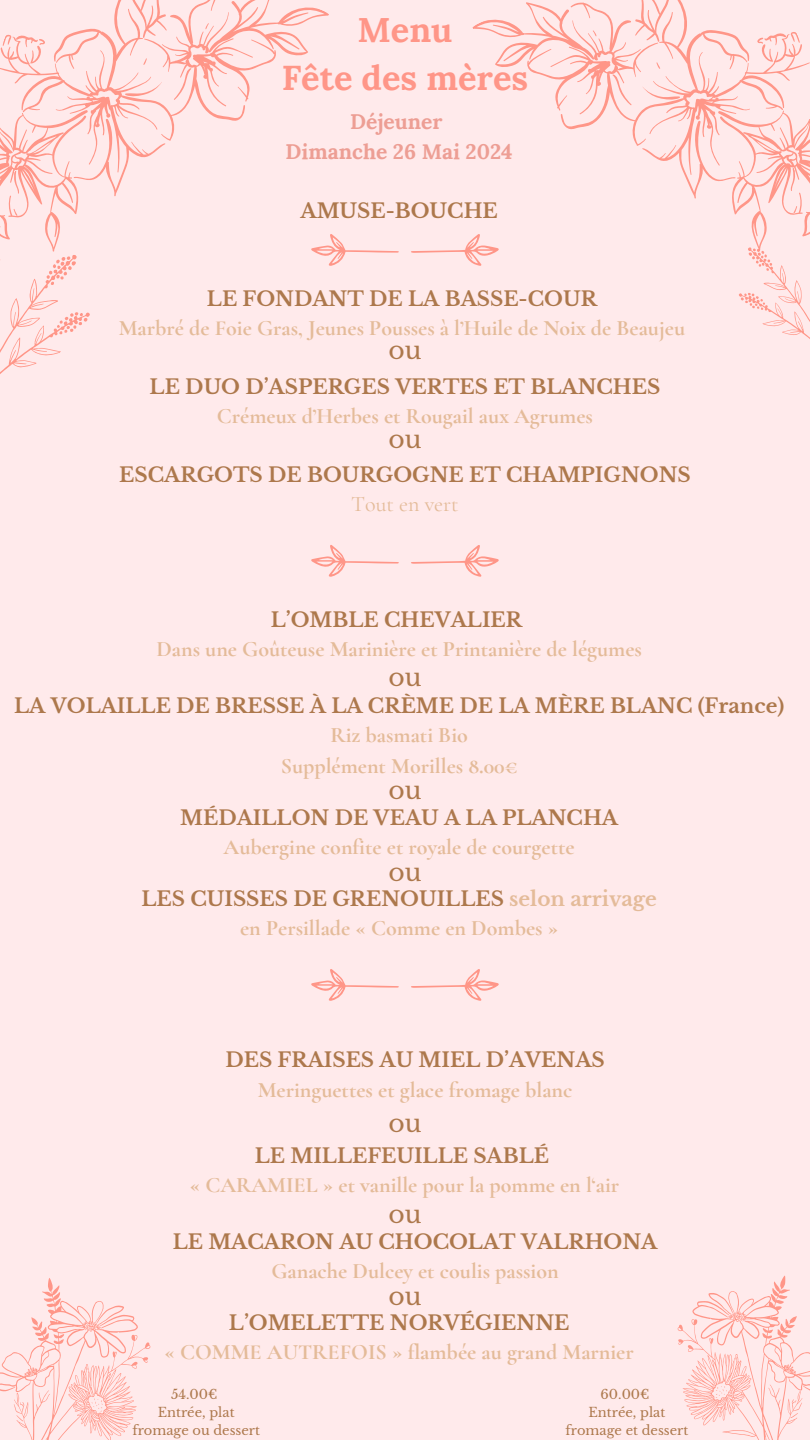
<style>
.page{position:relative;width:810px;height:1440px;background:#ffeaeb}
.page>*{position:absolute;margin:0;border:0;box-sizing:border-box;transform-origin:0 0}
.t1{font:700 34.4px/48px "Lora";color:#ff9688;text-align:center}
.t2{font:25px "Libre Baskerville";color:#ad784c}
.t3{font:700 22px/30.8px "Cormorant Garamond";color:#e4bb99;text-align:center}
.t4{font:22px "Cormorant Garamond";color:#e4bb99}
.t5{font:700 21px/29.2px "Lora";color:#ed9e94;text-align:center}
.t6{font:700 20px "Libre Baskerville";color:#ad784c}
.t7{font:13px "Libre Baskerville";color:#ad784c}
.s1{color:#e4bb99}
</style>
<div class="page">
<svg style="left:0;top:0;width:329px;height:245px"></svg>
<svg style="left:472px;top:0;width:338px;height:240px"></svg>
<svg style="left:0;top:245px;width:90px;height:129px"></svg>
<svg style="left:739px;top:240px;width:71px;height:99px"></svg>
<svg style="left:0;top:1278px;width:151px;height:162px"></svg>
<svg style="left:677px;top:1275px;width:133px;height:165px"></svg>
<svg style="left:411px;top:969px;width:88px;height:32px"></svg>
<svg style="left:311px;top:969px;width:88px;height:32px"></svg>
<svg style="left:411px;top:545px;width:88px;height:32px"></svg>
<svg style="left:311px;top:545px;width:88px;height:32px"></svg>
<svg style="left:411px;top:234px;width:88px;height:32px"></svg>
<svg style="left:311px;top:234px;width:88px;height:32px"></svg>
<p class="t1" style="left:282px;top:5px;width:248px">Menu<br>Fête des mères</p>
<h4 class="t5" style="left:286px;top:107px;width:229px">Déjeuner<br>Dimanche 26 Mai 2024</h4>
<p class="t6" style="left:301px;top:199px;width:199px">AMUSE-BOUCHE</p>
<p class="t6" style="left:207px;top:286px;width:392px">LE FONDANT DE LA BASSE-COUR</p>
<p class="t3" style="left:119px;top:313px;width:568px">Marbré de Foie Gras, Jeunes Pousses à l’Huile de Noix de Beaujeu</p>
<p class="t2" style="left:388px;top:335px;width:35px">ou</p>
<h1 class="t6" style="left:150px;top:374px;width:512px">LE DUO D’ASPERGES VERTES ET BLANCHES</h1>
<h1 class="t3" style="left:217px;top:401px;width:378px">Crémeux d’Herbes et Rougail aux Agrumes</h1>
<h4 class="t6" style="left:119px;top:462px;width:573px">ESCARGOTS DE BOURGOGNE ET CHAMPIGNONS</h4>
<h4 class="t4" style="left:351px;top:491px;width:109px">Tout en vert</h4>
<h4 class="t2" style="left:388px;top:424px;width:35px">ou</h4>
<h3 class="t6" style="left:271px;top:607px;width:253px">L’OMBLE CHEVALIER</h3>
<h3 class="t3" style="left:156px;top:634px;width:487px">Dans une Goûteuse Marinière et Printanière de légumes</h3>
<p class="t6" style="left:14px;top:693px;width:772px">LA VOLAILLE DE BRESSE À LA CRÈME DE LA MÈRE BLANC (France)</p>
<p class="t3" style="left:281px;top:719px;width:238px">Riz basmati Bio<br>Supplément Morilles 8.00€</p>
<p class="t6" style="left:180px;top:805px;width:439px">MÉDAILLON DE VEAU A LA PLANCHA</p>
<p class="t3" style="left:224px;top:831px;width:353px">Aubergine confite et royale de courgette</p>
<h4 class="t6" style="left:141px;top:886px;width:517px">LES CUISSES DE GRENOUILLES <span class="s1">selon arrivage</span></h4>
<h4 class="t3" style="left:240px;top:913px;width:320px">en Persillade « Comme en Dombes »</h4>
<h2 class="t2" style="left:388px;top:662px;width:35px">ou</h2>
<h4 class="t2" style="left:388px;top:774px;width:35px">ou</h4>
<h2 class="t2" style="left:388px;top:857px;width:35px">ou</h2>
<h2 class="t6" style="left:225px;top:1048px;width:381px">DES FRAISES AU MIEL D’AVENAS</h2>
<h2 class="t3" style="left:258px;top:1074px;width:316px">Meringuettes et glace fromage blanc</h2>
<h4 class="t2" style="left:388px;top:1108px;width:35px">ou</h4>
<h5 class="t6" style="left:255px;top:1144px;width:296px">LE MILLEFEUILLE SABLÉ</h5>
<h5 class="t3" style="left:190px;top:1170px;width:431px">« CARAMIEL » et vanille pour la pomme en l‘air</h5>
<p class="t2" style="left:388px;top:1199px;width:35px">ou</p>
<h4 class="t6" style="left:173px;top:1229px;width:486px">LE MACARON AU CHOCOLAT VALRHONA</h4>
<h4 class="t3" style="left:271px;top:1256px;width:289px">Ganache Dulcey et coulis passion</h4>
<p class="t2" style="left:388px;top:1281px;width:35px">ou</p>
<p class="t6" style="left:229px;top:1311px;width:342px">L’OMELETTE NORVÉGIENNE</p>
<p class="t3" style="left:165px;top:1337px;width:471px">« COMME AUTREFOIS » flambée au grand Marnier</p>
<h4 class="t7" style="left:171px;top:1387px;width:48px">54.00€</h4>
<h2 class="t7" style="left:158px;top:1405px;width:78px">Entrée, plat</h2>
<h4 class="t7" style="left:132px;top:1423px;width:129px">fromage ou dessert</h4>
<h2 class="t7" style="left:601px;top:1387px;width:50px">60.00€</h2>
<h4 class="t7" style="left:589px;top:1405px;width:78px">Entrée, plat</h4>
<h2 class="t7" style="left:566px;top:1423px;width:124px">fromage et dessert</h2>
</div>
